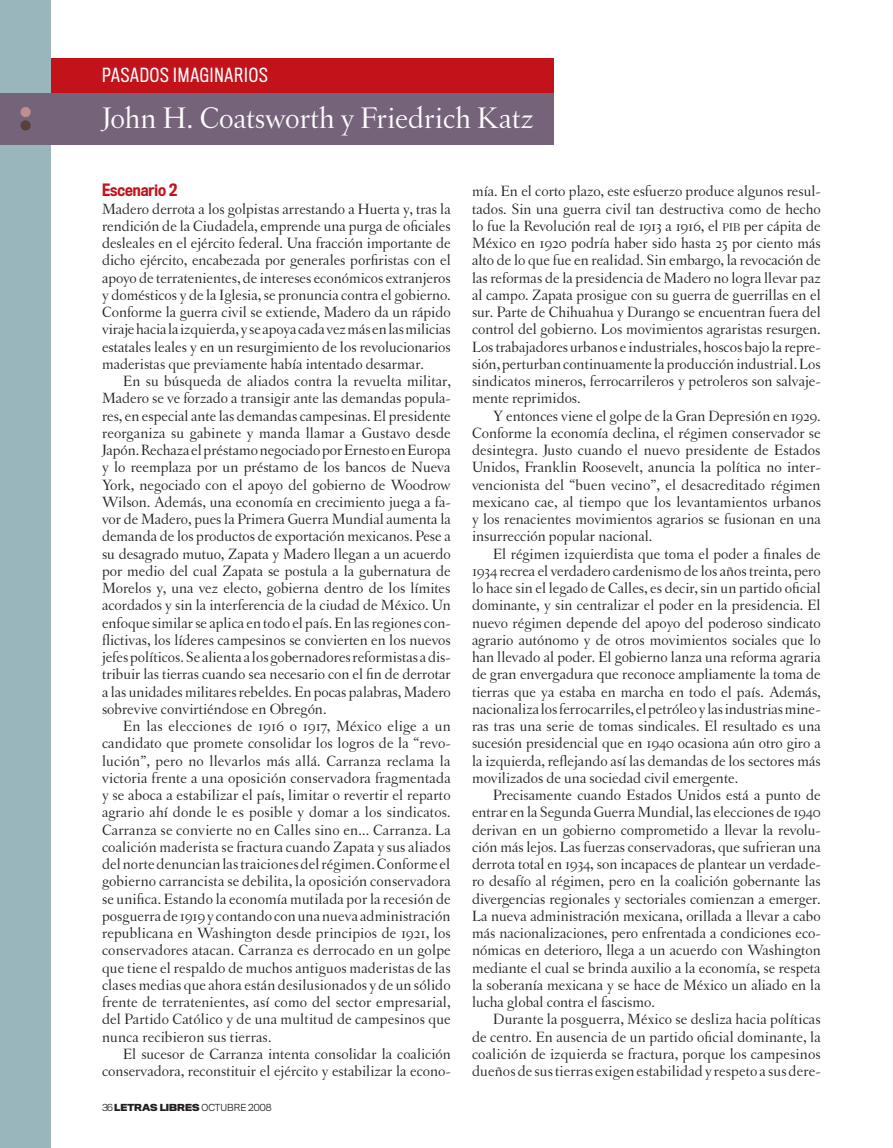
<style>
.page{position:relative;width:893px;height:1148px;background:#fff}
.page>*{position:absolute;margin:0;border:0;box-sizing:border-box;transform-origin:0 0}
.t1{font:31.5px "Letras Oldstyle";color:#fff}
.t2{font:18px "Titling Gothic FB Cond";letter-spacing:.05em;color:#fff}
.t3{font:15.75px/17.2px "Letras Oldstyle";color:#231f20;text-align:justify}
.t4{font:500 15.75px "Titling Gothic FB Cond";color:#c4121a}
.t5{font:300 9px "Titling Gothic FB Normal";color:#231f20}
.s1{font-weight:700}
.s2{font-size:11.85px}
</style>
<div class="page">
<div style="left:0;top:0;width:51px;height:1148px;background:#98b6bb"></div>
<div style="left:0;top:93px;width:51px;height:52px;background:#75637a"></div>
<div style="left:21px;top:107px;width:10px;height:10px;background:#c08e8e;border-radius:50%"></div>
<div style="left:21px;top:120px;width:10px;height:11px;background:#59413b;border-radius:50%"></div>
<div style="left:51px;top:58px;width:502px;height:36px;background:#c4121a"></div>
<div style="left:47px;top:93px;width:506px;height:52px;background:#75637a"></div>
<p class="t2" style="left:102px;top:64px;width:167px">PASADOS IMAGINARIOS</p>
<h1 class="t1" style="left:102px;top:101px;width:433px">John H. Coatsworth y Friedrich Katz</h1>
<p class="t4" style="left:102px;top:181px;width:77px">Escenario 2</p>
<p class="t3" style="left:102px;top:200px;width:350px">Madero derrota a los golpistas arrestando a Huerta y, tras la rendición de la Ciudadela, emprende una purga de oficiales desleales en el ejército federal. Una fracción importante de dicho ejército, encabezada por generales porfiristas con el apoyo de terratenientes, de intereses económicos extranjeros y domésticos y de la Iglesia, se pronuncia contra el gobierno.<br>Conforme la guerra civil se extiende, Madero da un rápido viraje hacia la izquierda, y se apoya cada vez más en las milicias estatales leales y en un resurgimiento de los revolucionarios maderistas que previamente había intentado desarmar.</p>
<p class="t3" style="left:102px;top:372px;width:350px;text-indent:21px">En su búsqueda de aliados contra la revuelta militar, Madero se ve forzado a transigir ante las demandas popula&shy;res, en especial ante las demandas campesinas. El presidente reorganiza su gabinete y manda llamar a Gustavo desde Japón. Rechaza el préstamo negociado por Ernesto en Europa y lo reemplaza por un préstamo de los bancos de Nueva York, negociado con el apoyo del gobierno de Woodrow Wilson. Además, una economía en crecimiento juega a fa&shy;vor de Madero, pues la Primera Guerra Mundial aumenta la demanda de los productos de exportación mexicanos. Pese a su desagrado mutuo, Zapata y Madero llegan a un acuerdo por medio del cual Zapata se postula a la gubernatura de Morelos y, una vez electo, gobierna dentro de los límites acordados y sin la interferencia de la ciudad de México. Un enfoque similar se aplica en todo el país. En las regiones con&shy;flictivas, los líderes campesinos se convierten en los nuevos jefes políticos. Se alienta a los gobernadores reformistas a dis&shy;tribuir las tierras cuando sea necesario con el fin de derrotar a las unidades militares rebeldes. En pocas palabras, Madero sobrevive convirtiéndose en Obregón.</p>
<p class="t3" style="left:102px;top:717px;width:350px;text-indent:21px">En las elecciones de 1916 o 1917, México elige a un candidato que promete consolidar los logros de la “revo&shy;lución”, pero no llevarlos más allá. Carranza reclama la victoria frente a una oposición conservadora fragmentada y se aboca a estabilizar el país, limitar o revertir el reparto agrario ahí donde le es posible y domar a los sindicatos.<br>Carranza se convierte no en Calles sino en... Carranza. La coalición maderista se fractura cuando Zapata y sus aliados del norte denuncian las traiciones del régimen. Conforme el gobierno carrancista se debilita, la oposición conservadora se unifica. Estando la economía mutilada por la recesión de posguerra de 1919 y contando con una nueva administración republicana en Washington desde principios de 1921, los conservadores atacan. Carranza es derrocado en un golpe que tiene el respaldo de muchos antiguos maderistas de las clases medias que ahora están desilusionados y de un sólido frente de terratenientes, así como del sector empresarial, del Partido Católico y de una multitud de campesinos que nunca recibieron sus tierras.</p>
<p class="t3" style="left:102px;top:1045px;width:350px;text-align:right">El sucesor de Carranza intenta consolidar la coalición conservadora, reconstituir el ejército y estabilizar la econo-</p>
<p class="t5" style="left:102px;top:1102px;width:171px">36 <span class="s1">LETRAS LIBRES</span> OCTUBRE 2008</p>
<p class="t3" style="left:472px;top:183px;width:350px">mía. En el corto plazo, este esfuerzo produce algunos resul&shy;tados. Sin una guerra civil tan destructiva como de hecho lo fue la Revolución real de 1913 a 1916, el <span class="s2">pib</span> per cápita de México en 1920 podría haber sido hasta 25 por ciento más alto de lo que fue en realidad. Sin embargo, la revocación de las reformas de la presidencia de Madero no logra llevar paz al campo. Zapata prosigue con su guerra de guerrillas en el sur. Parte de Chihuahua y Durango se encuentran fuera del control del gobierno. Los movimientos agraristas resurgen.<br>Los trabajadores urbanos e industriales, hoscos bajo la repre&shy;sión, perturban continuamente la producción industrial. Los sindicatos mineros, ferrocarrileros y petroleros son salvaje&shy;mente reprimidos.</p>
<p class="t3" style="left:472px;top:407px;width:350px;text-indent:21px">Y entonces viene el golpe de la Gran Depresión en 1929.<br>Conforme la economía declina, el régimen conservador se desintegra. Justo cuando el nuevo presidente de Estados Unidos, Franklin Roosevelt, anuncia la política no inter&shy;vencionista del “buen vecino”, el desacreditado régimen mexicano cae, al tiempo que los levantamientos urbanos y los renacientes movimientos agrarios se fusionan en una insurrección popular nacional.</p>
<p class="t3" style="left:472px;top:545px;width:350px;text-indent:21px">El régimen izquierdista que toma el poder a finales de 1934 recrea el verdadero cardenismo de los años treinta, pero lo hace sin el legado de Calles, es decir, sin un partido oficial dominante, y sin centralizar el poder en la presidencia. El nuevo régimen depende del apoyo del poderoso sindicato agrario autónomo y de otros movimientos sociales que lo han llevado al poder. El gobierno lanza una reforma agraria de gran envergadura que reconoce ampliamente la toma de tierras que ya estaba en marcha en todo el país. Además, nacionaliza los ferrocarriles, el petróleo y las industrias mine&shy;ras tras una serie de tomas sindicales. El resultado es una sucesión presidencial que en 1940 ocasiona aún otro giro a la izquierda, reflejando así las demandas de los sectores más movilizados de una sociedad civil emergente.</p>
<p class="t3" style="left:472px;top:786px;width:350px;text-indent:21px">Precisamente cuando Estados Unidos está a punto de entrar en la Segunda Guerra Mundial, las elecciones de 1940 derivan en un gobierno comprometido a llevar la revolu&shy;ción más lejos. Las fuerzas conservadoras, que sufrieran una derrota total en 1934, son incapaces de plantear un verdade&shy;ro desafío al régimen, pero en la coalición gobernante las divergencias regionales y sectoriales comienzan a emerger.<br>La nueva administración mexicana, orillada a llevar a cabo más nacionalizaciones, pero enfrentada a condiciones eco&shy;nómicas en deterioro, llega a un acuerdo con Washington mediante el cual se brinda auxilio a la economía, se respeta la soberanía mexicana y se hace de México un aliado en la lucha global contra el fascismo.</p>
<p class="t3" style="left:472px;top:1011px;width:350px;text-indent:21px">Durante la posguerra, México se desliza hacia políticas de centro. En ausencia de un partido oficial dominante, la coalición de izquierda se fractura, porque los campesinos dueños de sus tierras exigen estabilidad y respeto a sus dere-</p>
</div>
